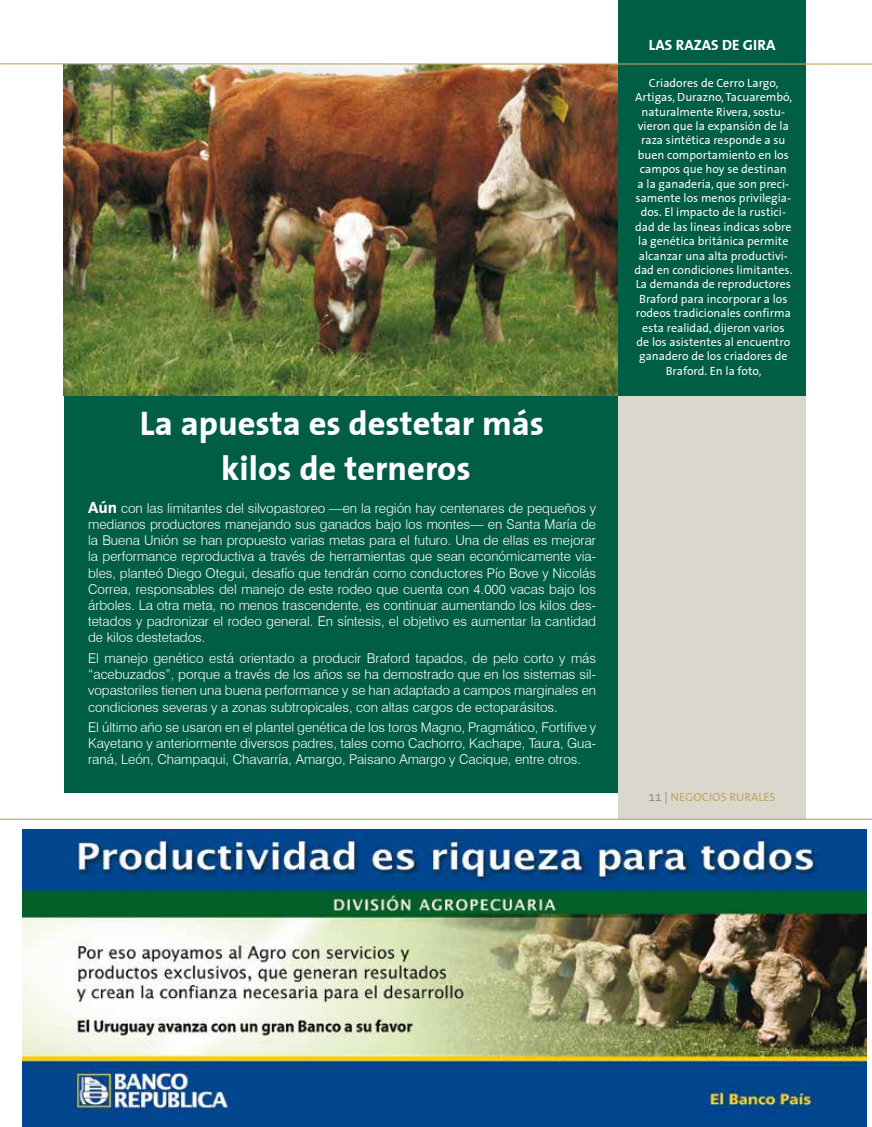
<style>
.page{position:relative;width:872px;height:1127px;background:#fff}
.page>*{position:absolute;margin:0;border:0;box-sizing:border-box;transform-origin:0 0}
.t1{font:700 34.5px/45.6px "The Sans Correspondence";color:#fff;text-align:center}
.t2{font:700 15px "The Sans Correspondence";color:#fff}
.t3{font:300 13.5px/16.2px "Swiss 721 BT";color:#fff;text-align:justify}
.t4{font:12px/14.4px "The Sans Correspondence";color:#fff;text-align:center}
.t5{font:12px "The Sans Correspondence";color:#c3a360}
.s1{font-family:"The Sans Correspondence";font-weight:700;font-size:16.5px}
.s2{color:#87888a}
</style>
<div class="page">
<div style="left:64px;top:329px;width:556px;height:463px;background:#005e45"></div>
<img style="left:64px;top:65px;width:554px;height:330px">
<div style="left:618px;top:60px;width:187px;height:759px;background:#dad8cd"></div>
<div style="left:618px;top:0;width:187px;height:395px;background:#005e45"></div>
<img style="left:22px;top:829px;width:844px;height:298px">
<hr style="left:0;top:819px;width:872px;height:1px;background:#c3a360">
<svg style="left:0;top:62px;width:872px;height:3px"></svg>
<h1 class="t1" style="left:140px;top:401px;width:406px">La apuesta es destetar más kilos de terneros</h1>
<p class="t3" style="left:88px;top:500px;width:509px"><span class="s1">Aún</span> con las limitantes del silvopastoreo —en la región hay centenares de pequeños y medianos productores manejando sus ganados bajo los montes— en Santa María de la Buena Unión se han propuesto varias metas para el futuro. Una de ellas es mejorar la performance reproductiva a través de herramientas que sean económicamente via&shy;bles, planteó Diego Otegui, desafío que tendrán como conductores Pío Bove y Nicolás Correa, responsables del manejo de este rodeo que cuenta con 4.000 vacas bajo los árboles. La otra meta, no menos trascendente, es continuar aumentando los kilos des&shy;tetados y padronizar el rodeo general. En síntesis, el objetivo es aumentar la cantidad de kilos destetados.</p>
<p class="t3" style="left:88px;top:650px;width:509px">El manejo genético está orientado a producir Braford tapados, de pelo corto y más “acebuzados”, porque a través de los años se ha demostrado que en los sistemas sil&shy;vopastoriles tienen una buena performance y se han adaptado a campos marginales en condiciones severas y a zonas subtropicales, con altas cargos de ectoparásitos.</p>
<p class="t3" style="left:88px;top:719px;width:509px">El último año se usaron en el plantel genética de los toros Magno, Pragmático, Fortifive y Kayetano y anteriormente diversos padres, tales como Cachorro, Kachape, Taura, Gua&shy;raná, León, Champaqui, Chavarría, Amargo, Paisano Amargo y Cacique, entre otros.</p>
<p class="t2" style="left:649px;top:37px;width:104px">las razas de gira</p>
<p class="t4" style="left:634px;top:76px;width:159px">Criadores de Cerro Largo,<br>Artigas, Durazno, Tacuarembó, naturalmente Rivera, sostu&shy;vieron que la expansión de la raza sintética responde a su buen comportamiento en los campos que hoy se destinan<br>a la ganadería, que son preci&shy;samente los menos privilegia&shy;dos. El impacto de la rustici&shy;dad de las líneas índicas sobre la genética británica permite alcanzar una alta productivi&shy;dad en condiciones limitantes.<br>La demanda de reproductores<br>Braford para incorporar a los rodeos tradicionales confirma esta realidad, dijeron varios de los asistentes al encuentro ganadero de los criadores de<br>Braford. En la foto,</p>
<p class="t5" style="left:648px;top:790px;width:129px"><span class="s2">11 |</span> NEGOCIOS RURALES</p>
</div>
